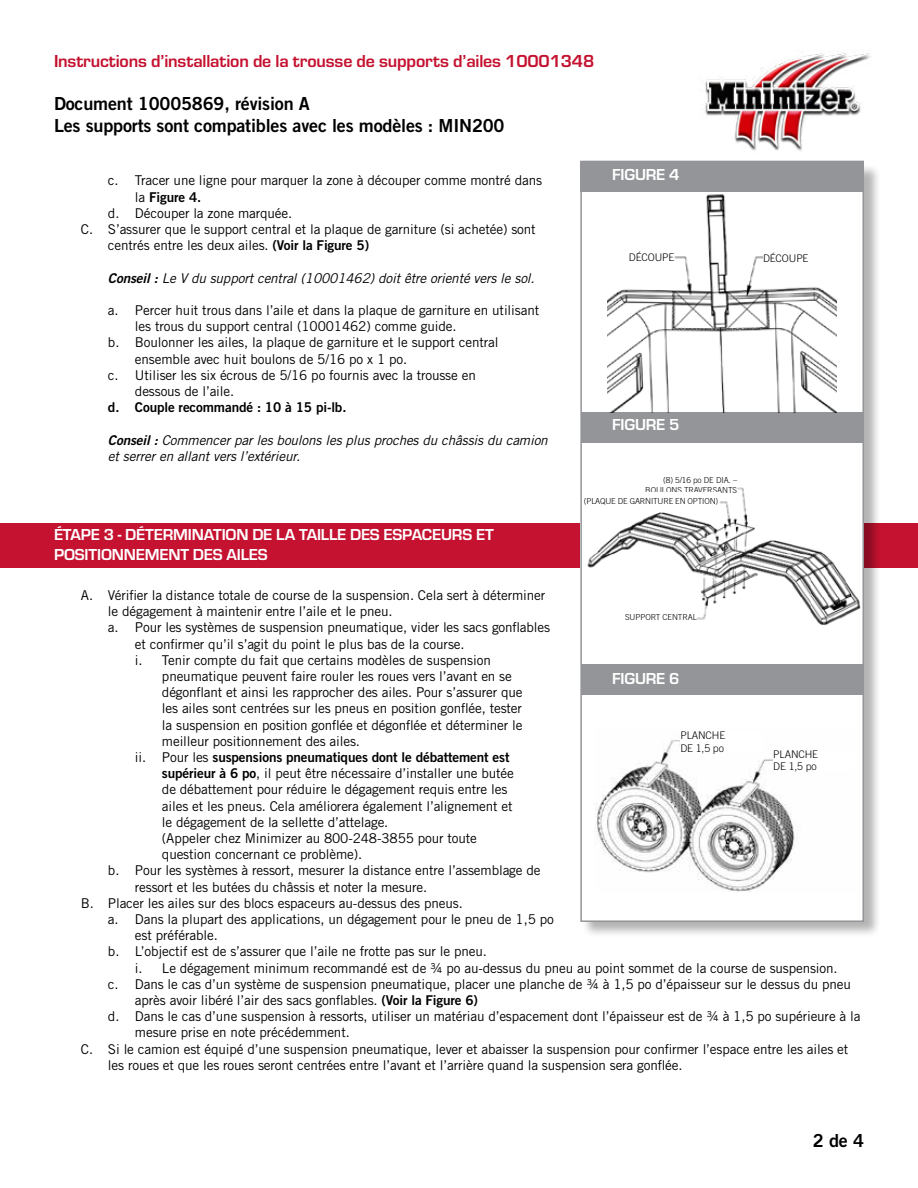
<style>
.page{position:relative;width:918px;height:1188px;background:#fff}
.page>*{position:absolute;margin:0;border:0;box-sizing:border-box;transform-origin:0 0}
.t1{font:18px/21.6px "Trade Gothic LT Std Bd 2";letter-spacing:-.01em;color:#000}
.t2{font:700 18px "Eurostile";letter-spacing:-.01em;color:#c41230}
.t3{font:700 16.5px/19.8px "Eurostile";letter-spacing:-.01em;color:#fff}
.t4{font:13.5px "Trade Gothic LT Std";letter-spacing:-.01em;color:#000}
.t5{font:italic 13.5px/16.2px "Trade Gothic LT Std";letter-spacing:-.01em;color:#000}
.t6{font:13.5px "Trade Gothic LT Std Bd 2";letter-spacing:-.01em;color:#000}
.t7{font:300 10.5px/12.6px "Trade Gothic LT Std";letter-spacing:-.01em;color:#000}
.t8{font:300 8.25px/9.9px "Trade Gothic LT Std";letter-spacing:-.01em;color:#000;text-align:right}
.s1{font-family:"Trade Gothic LT Std"}
.s2{font-family:"Trade Gothic LT Std Bd 2"}
.s3{font-family:"Trade Gothic LT Std Bd 2 Obl";font-style:normal}
</style>
<div class="page">
<img style="left:703px;top:53px;width:168px;height:98px">
<div style="left:0;top:524px;width:918px;height:44px;background:#c41230"></div>
<div style="left:582px;top:163px;width:300px;height:775px;background:#000;opacity:.3"></div>
<div style="left:580px;top:161px;width:284px;height:760px;background:#fff"></div>
<img style="left:587px;top:487px;width:274px;height:138px">
<img style="left:596px;top:740px;width:199px;height:152px">
<div style="left:580px;top:161px;width:284px;height:31px;background:#939598"></div>
<div style="left:581px;top:413px;width:283px;height:30px;background:#939598"></div>
<div style="left:581px;top:665px;width:282px;height:30px;background:#939598"></div>
<img style="left:607px;top:194px;width:230px;height:219px">
<div style="left:580px;top:161px;width:284px;height:761px;border:2px solid #939598"></div>
<div style="left:763px;top:248px;width:82px;height:21px;background:#fff"></div>
<div style="left:592px;top:247px;width:82px;height:21px;background:#fff"></div>
<div style="left:599px;top:606px;width:98px;height:22px;background:#fff"></div>
<div style="left:626px;top:473px;width:111px;height:23px;background:#fff"></div>
<div style="left:583px;top:493px;width:135px;height:16px;background:#fff"></div>
<div style="left:773px;top:750px;width:82px;height:20px;background:#fff"></div>
<div style="left:680px;top:732px;width:82px;height:20px;background:#fff"></div>
<h1 class="t2" style="left:54px;top:48px;width:542px">Instructions d’installation de la trousse de supports d’ailes 10001348</h1>
<h1 class="t1" style="left:54px;top:93px;width:452px">Document 10005869, révision A<br>Les supports sont compatibles avec les modèles : MIN200</h1>
<p class="t4" style="left:108px;top:172px;width:436px">c. Tracer une ligne pour marquer la zone à découper comme montré dans</p>
<p class="t6" style="left:135px;top:188px;width:68px"><span class="s1">la</span> Figure 4.</p>
<p class="t4" style="left:108px;top:205px;width:186px">d. Découper la zone marquée.</p>
<p class="t4" style="left:81px;top:221px;width:456px">C. S’assurer que le support central et la plaque de garniture (si achetée) sont</p>
<p class="t4" style="left:108px;top:237px;width:263px">centrés entre les deux ailes. <span class="s2">(Voir la Figure 5)</span></p>
<p class="t5" style="left:108px;top:270px;width:428px"><span class="s3">Conseil :</span> Le V du support central (10001462) doit être orienté vers le sol.</p>
<p class="t4" style="left:108px;top:302px;width:433px">a. Percer huit trous dans l’aile et dans la plaque de garniture en utilisant</p>
<p class="t4" style="left:135px;top:318px;width:323px">les trous du support central (10001462) comme guide.</p>
<p class="t4" style="left:108px;top:334px;width:392px">b. Boulonner les ailes, la plaque de garniture et le support central</p>
<p class="t4" style="left:135px;top:351px;width:274px">ensemble avec huit boulons de 5/16 po x 1 po.</p>
<p class="t4" style="left:108px;top:367px;width:369px">c. Utiliser les six écrous de 5/16 po fournis avec la trousse en</p>
<p class="t4" style="left:135px;top:383px;width:101px">dessous de l’aile.</p>
<p class="t6" style="left:108px;top:399px;width:240px">d. Couple recommandé : 10 à 15 pi-lb.</p>
<p class="t5" style="left:108px;top:432px;width:441px"><span class="s3">Conseil :</span> Commencer par les boulons les plus proches du châssis du camion et serrer en allant vers l’extérieur.</p>
<p class="t3" style="left:612px;top:164px;width:69px">FIGURE 4</p>
<p class="t7" style="left:629px;top:251px;width:47px">DÉCOUPE</p>
<p class="t7" style="left:763px;top:252px;width:47px">DÉCOUPE</p>
<p class="t3" style="left:612px;top:414px;width:69px">FIGURE 5</p>
<p class="t3" style="left:54px;top:524px;width:441px">ÉTAPE 3 - DÉTERMINATION DE LA TAILLE DES ESPACEURS ET<br>POSITIONNEMENT DES AILES</p>
<p class="t8" style="left:645px;top:475px;width:93px">(8) 5/16 po DE DIA. –<br>BOULONS TRAVERSANTS</p>
<p class="t8" style="left:584px;top:496px;width:136px">(PLAQUE DE GARNITURE EN OPTION)</p>
<p class="t4" style="left:81px;top:587px;width:466px">A. Vérifier la distance totale de course de la suspension. Cela sert à déterminer</p>
<p class="t4" style="left:108px;top:603px;width:286px">le dégagement à maintenir entre l’aile et le pneu.</p>
<p class="t4" style="left:108px;top:620px;width:444px">a. Pour les systèmes de suspension pneumatique, vider les sacs gonflables</p>
<p class="t4" style="left:135px;top:636px;width:331px">et confirmer qu’il s’agit du point le plus bas de la course.</p>
<p class="t4" style="left:135px;top:652px;width:357px">i. Tenir compte du fait que certains modèles de suspension</p>
<p class="t4" style="left:162px;top:668px;width:351px">pneumatique peuvent faire rouler les roues vers l’avant en se</p>
<p class="t4" style="left:162px;top:684px;width:362px">dégonflant et ainsi les rapprocher des ailes. Pour s’assurer que</p>
<p class="t4" style="left:162px;top:701px;width:362px">les ailes sont centrées sur les pneus en position gonflée, tester</p>
<p class="t4" style="left:162px;top:717px;width:362px">la suspension en position gonflée et dégonflée et déterminer le</p>
<p class="t4" style="left:162px;top:733px;width:200px">meilleur positionnement des ailes.</p>
<p class="t6" style="left:135px;top:749px;width:376px"><span class="s1">ii. Pour les</span> suspensions pneumatiques dont le débattement est</p>
<p class="t4" style="left:162px;top:765px;width:353px"><span class="s2">supérieur à 6 po</span>, il peut être nécessaire d’installer une butée</p>
<p class="t4" style="left:162px;top:782px;width:347px">de débattement pour réduire le dégagement requis entre les</p>
<p class="t4" style="left:162px;top:798px;width:352px">ailes et les pneus. Cela améliorera également l’alignement et</p>
<p class="t4" style="left:162px;top:814px;width:228px">le dégagement de la sellette d’attelage.</p>
<p class="t4" style="left:162px;top:830px;width:317px">(Appeler chez Minimizer au 800-248-3855 pour toute</p>
<p class="t4" style="left:162px;top:846px;width:202px">question concernant ce problème).</p>
<p class="t4" style="left:108px;top:863px;width:434px">b. Pour les systèmes à ressort, mesurer la distance entre l’assemblage de</p>
<p class="t4" style="left:135px;top:879px;width:294px">ressort et les butées du châssis et noter la mesure.</p>
<p class="t4" style="left:81px;top:895px;width:383px">B. Placer les ailes sur des blocs espaceurs au-dessus des pneus.</p>
<p class="t4" style="left:108px;top:911px;width:447px">a. Dans la plupart des applications, un dégagement pour le pneu de 1,5 po</p>
<p class="t4" style="left:135px;top:927px;width:84px">est préférable.</p>
<p class="t4" style="left:108px;top:944px;width:381px">b. L’objectif est de s’assurer que l’aile ne frotte pas sur le pneu.</p>
<p class="t4" style="left:135px;top:960px;width:704px">i. Le dégagement minimum recommandé est de ¾ po au-dessus du pneu au point sommet de la course de suspension.</p>
<p class="t4" style="left:108px;top:976px;width:745px">c. Dans le cas d’un système de suspension pneumatique, placer une planche de ¾ à 1,5 po d’épaisseur sur le dessus du pneu</p>
<p class="t4" style="left:135px;top:992px;width:345px">après avoir libéré l’air des sacs gonflables. <span class="s2">(Voir la Figure 6)</span></p>
<p class="t4" style="left:108px;top:1008px;width:754px">d. Dans le cas d’une suspension à ressorts, utiliser un matériau d’espacement dont l’épaisseur est de ¾ à 1,5 po supérieure à la</p>
<p class="t4" style="left:135px;top:1025px;width:216px">mesure prise en note précédemment.</p>
<p class="t4" style="left:81px;top:1041px;width:769px">C. Si le camion est équipé d’une suspension pneumatique, lever et abaisser la suspension pour confirmer l’espace entre les ailes et</p>
<p class="t4" style="left:108px;top:1057px;width:576px">les roues et que les roues seront centrées entre l’avant et l’arrière quand la suspension sera gonflée.</p>
<p class="t8" style="left:625px;top:612px;width:73px">SUPPORT CENTRAL</p>
<p class="t3" style="left:612px;top:667px;width:69px">FIGURE 6</p>
<p class="t7" style="left:680px;top:729px;width:46px">PLANCHE<br>DE 1,5 po</p>
<p class="t7" style="left:773px;top:748px;width:46px">PLANCHE<br>DE 1,5 po</p>
<h1 class="t1" style="left:813px;top:1129px;width:53px">2 de 4</h1>
</div>
